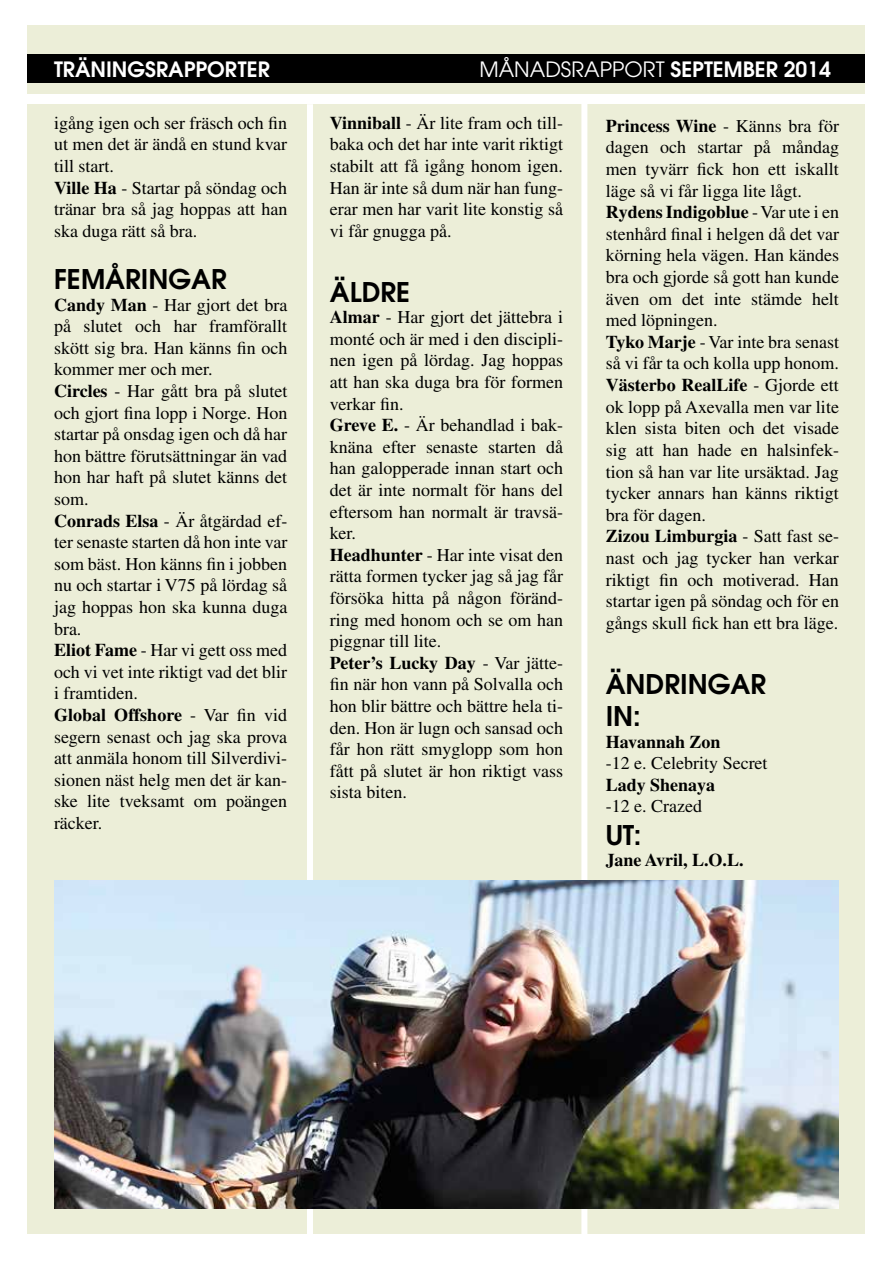
<style>
.page{position:relative;width:893px;height:1263px;background:#fff}
.page>*{position:absolute;margin:0;border:0;box-sizing:border-box;transform-origin:0 0}
.t1{font:600 27px/32.4px "Avant Garde";color:#000}
.t2{font:21px "Avant Garde";color:#fff}
.t3{font:600 21px "Avant Garde";color:#fff}
.t4{font:18px/21.6px "Times";color:#000}
.t5{font:700 18px "Times";color:#000}
.s1{font-weight:600}
.s2{font-weight:700}
</style>
<div class="page">
<div style="left:28px;top:26px;width:837px;height:68px;background:#eceed8"></div>
<div style="left:28px;top:104px;width:837px;height:1129px;background:#eceed8"></div>
<div style="left:28px;top:54px;width:837px;height:28px;background:#000"></div>
<div style="left:307px;top:104px;width:6px;height:1159px;background:#fff"></div>
<div style="left:581px;top:97px;width:6px;height:1158px;background:#fff"></div>
<img style="left:54px;top:880px;width:785px;height:329px">
<p class="t3" style="left:54px;top:56px;width:217px">TRÄNINGSRAPPORTER</p>
<p class="t2" style="left:479px;top:57px;width:353px">MÅNADSRAPPORT <span class="s1">SEPTEMBER 2014</span></p>
<p class="t4" style="left:54px;top:112px;width:235px">igång igen och ser fräsch och fin ut men det är ändå en stund kvar till start.<br><span class="s2">Ville Ha</span> - Startar på söndag och tränar bra så jag hoppas att han ska duga rätt så bra.</p>
<h1 class="t1" style="left:54px;top:262px;width:174px">FEMÅRINGAR</h1>
<p class="t4" style="left:54px;top:294px;width:235px"><span class="s2">Candy Man</span> - Har gjort det bra på slutet och har framförallt skött sig bra. Han känns fin och kommer mer och mer.<br><span class="s2">Circles</span> - Har gått bra på slutet och gjort fina lopp i Norge. Hon startar på onsdag igen och då har hon bättre förutsättningar än vad hon har haft på slutet känns det som.<br><span class="s2">Conrads Elsa</span> - Är åtgärdad ef&shy;ter senaste starten då hon inte var som bäst. Hon känns fin i jobben nu och startar i V75 på lördag så jag hoppas hon ska kunna duga bra.<br><span class="s2">Eliot Fame</span> - Har vi gett oss med och vi vet inte riktigt vad det blir i framtiden.<br><span class="s2">Global Offshore</span> - Var fin vid segern senast och jag ska prova att anmäla honom till Silverdivi&shy;sionen näst helg men det är kan&shy;ske lite tveksamt om poängen räcker.</p>
<p class="t4" style="left:330px;top:112px;width:235px;text-align:justify"><span class="s2">Vinniball</span> - Är lite fram och till&shy;baka och det har inte varit riktigt stabilt att få igång honom igen.<br>Han är inte så dum när han fung&shy;erar men har varit lite konstig så vi får gnugga på.</p>
<h1 class="t1" style="left:330px;top:275px;width:82px">ÄLDRE</h1>
<p class="t4" style="left:330px;top:306px;width:235px"><span class="s2">Almar</span> - Har gjort det jättebra i monté och är med i den discipli&shy;nen igen på lördag. Jag hoppas att han ska duga bra för formen verkar fin.<br><span class="s2">Greve E.</span> - Är behandlad i bak&shy;knäna efter senaste starten då han galopperade innan start och det är inte normalt för hans del eftersom han normalt är travsä&shy;ker.<br><span class="s2">Headhunter</span> - Har inte visat den rätta formen tycker jag så jag får försöka hitta på någon föränd&shy;ring med honom och se om han piggnar till lite.<br><span class="s2">Peter’s Lucky Day</span> - Var jätte&shy;fin när hon vann på Solvalla och hon blir bättre och bättre hela ti&shy;den. Hon är lugn och sansad och får hon rätt smyglopp som hon fått på slutet är hon riktigt vass sista biten.</p>
<p class="t4" style="left:606px;top:115px;width:235px"><span class="s2">Princess Wine</span> - Känns bra för dagen och startar på måndag men tyvärr fick hon ett iskallt läge så vi får ligga lite lågt.<br><span class="s2">Rydens Indigoblue</span> - Var ute i en stenhård final i helgen då det var körning hela vägen. Han kändes bra och gjorde så gott han kunde även om det inte stämde helt med löpningen.<br><span class="s2">Tyko Marje</span> - Var inte bra senast så vi får ta och kolla upp honom.<br><span class="s2">Västerbo RealLife</span> - Gjorde ett ok lopp på Axevalla men var lite klen sista biten och det visade sig att han hade en halsinfek&shy;tion så han var lite ursäktad. Jag tycker annars han känns riktigt bra för dagen.<br><span class="s2">Zizou Limburgia</span> - Satt fast se&shy;nast och jag tycker han verkar riktigt fin och motiverad. Han startar igen på söndag och för en gångs skull fick han ett bra läge.</p>
<h1 class="t1" style="left:606px;top:667px;width:162px">ÄNDRINGAR<br>IN:</h1>
<p class="t5" style="left:606px;top:731px;width:116px">Havannah Zon</p>
<p class="t4" style="left:606px;top:752px;width:163px">-12 e. Celebrity Secret</p>
<p class="t5" style="left:606px;top:774px;width:111px">Lady Shenaya</p>
<p class="t4" style="left:606px;top:795px;width:98px">-12 e. Crazed</p>
<h1 class="t1" style="left:606px;top:818px;width:37px">UT:</h1>
<p class="t5" style="left:606px;top:849px;width:139px">Jane Avril, L.O.L.</p>
</div>
